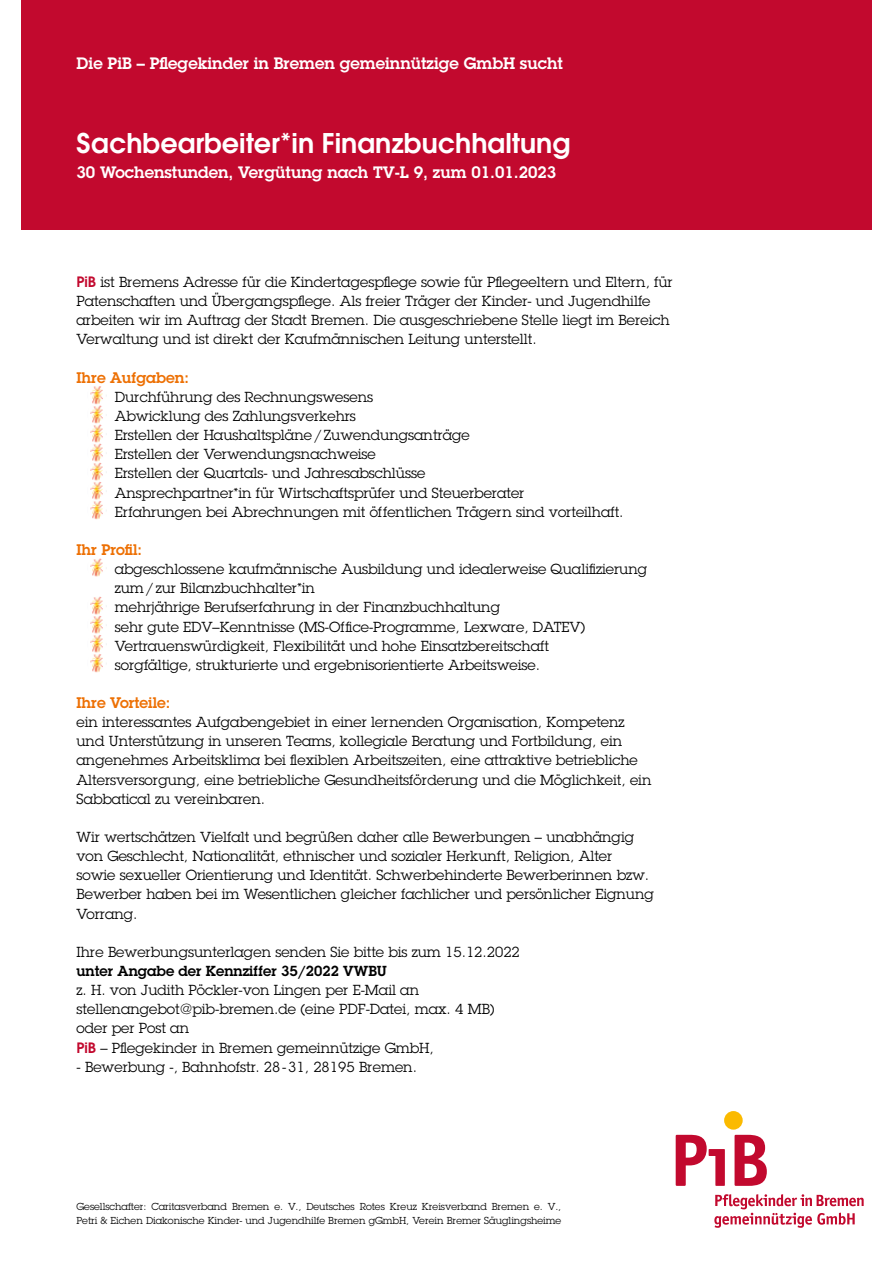
<style>
.page{position:relative;width:893px;height:1263px;background:#fff}
.page>*{position:absolute;margin:0;border:0;box-sizing:border-box;transform-origin:0 0}
.t1{font:600 27px "ITC Avant Garde Std";color:#fff}
.t2{font:600 16.2px "Lubalin Graph Std";color:#fff}
.t3{font:600 15px "Lubalin Graph Std";color:#ed7004}
.t4{font:14.25px/19.2px "Lubalin Graph Std";color:#000}
.t5{font:600 14.25px "Lubalin Graph Std";color:#000}
.t6{font:9.9px/13.5px "Lubalin Graph Std";color:#000}
.s1{font-family:"ITC Avant Garde Std";font-weight:600;color:#c2092e}
</style>
<div class="page">
<div style="left:21px;top:0;width:851px;height:230px;background:#c2092e"></div>
<svg style="left:714px;top:1194px;width:150px;height:34px"></svg>
<div style="left:724px;top:1111px;width:19px;height:18px;background:#fbba00;border-radius:50%"></div>
<svg style="left:676px;top:1135px;width:49px;height:51px"></svg>
<svg style="left:734px;top:1135px;width:33px;height:51px"></svg>
<img style="left:90px;top:386px;width:13px;height:133px">
<img style="left:90px;top:558px;width:13px;height:19px">
<img style="left:90px;top:596px;width:13px;height:76px">
<p class="t2" style="left:77px;top:53px;width:488px">Die PiB – Pflegekinder in Bremen gemeinnützige GmbH sucht</p>
<h1 class="t1" style="left:77px;top:126px;width:495px">Sachbearbeiter*in Finanzbuchhaltung</h1>
<p class="t2" style="left:77px;top:161px;width:481px">30 Wochenstunden, Vergütung nach TV-L 9, zum 01.01.2023</p>
<p class="t4" style="left:77px;top:272px;width:598px"><span class="s1">PiB</span> ist Bremens Adresse für die Kindertagespflege sowie für Pflegeeltern und Eltern, für Patenschaften und Übergangspflege. Als freier Träger der Kinder- und Jugendhilfe arbeiten wir im Auftrag der Stadt Bremen. Die ausgeschriebene Stelle liegt im Bereich Verwaltung und ist direkt der Kaufmännischen Leitung unterstellt.</p>
<p class="t3" style="left:77px;top:367px;width:114px">Ihre Aufgaben:</p>
<p class="t4" style="left:115px;top:387px;width:510px">Durchführung des Rechnungswesens<br>Abwicklung des Zahlungsverkehrs<br>Erstellen der Haushaltspläne/Zuwendungsanträge<br>Erstellen der Verwendungsnachweise<br>Erstellen der Quartals- und Jahresabschlüsse<br>Ansprechpartner*in für Wirtschaftsprüfer und Steuerberater<br>Erfahrungen bei Abrechnungen mit öffentlichen Trägern sind vorteilhaft.</p>
<p class="t3" style="left:77px;top:540px;width:67px">Ihr Profil:</p>
<p class="t4" style="left:115px;top:559px;width:534px">abgeschlossene kaufmännische Ausbildung und idealerweise Qualifizierung zum/zur Bilanzbuchhalter*in<br>mehrjährige Berufserfahrung in der Finanzbuchhaltung<br>sehr gute EDV–Kenntnisse (MS-Office-Programme, Lexware, DATEV)<br>Vertrauenswürdigkeit, Flexibilität und hohe Einsatzbereitschaft<br>sorgfältige, strukturierte und ergebnisorientierte Arbeitsweise.</p>
<p class="t3" style="left:77px;top:693px;width:95px">Ihre Vorteile:</p>
<p class="t4" style="left:77px;top:712px;width:576px">ein interessantes Aufgabengebiet in einer lernenden Organisation, Kompetenz und Unterstützung in unseren Teams, kollegiale Beratung und Fortbildung, ein angenehmes Arbeitsklima bei flexiblen Arbeitszeiten, eine attraktive betriebliche Altersversorgung, eine betriebliche Gesundheitsförderung und die Möglichkeit, ein Sabbatical zu vereinbaren.</p>
<p class="t4" style="left:77px;top:827px;width:579px">Wir wertschätzen Vielfalt und begrüßen daher alle Bewerbungen – unabhängig von Geschlecht, Nationalität, ethnischer und sozialer Herkunft, Religion, Alter sowie sexueller Orientierung und Identität. Schwerbehinderte Bewerberinnen bzw.<br>Bewerber haben bei im Wesentlichen gleicher fachlicher und persönlicher Eignung Vorrang.</p>
<p class="t4" style="left:77px;top:942px;width:445px">Ihre Bewerbungsunterlagen senden Sie bitte bis zum 15.12.2022</p>
<p class="t5" style="left:77px;top:961px;width:312px">unter Angabe der Kennziffer 35/2022 VWBU</p>
<p class="t4" style="left:77px;top:980px;width:420px">z. H. von Judith Pöckler-von Lingen per E-Mail an stellenangebot@pib-bremen.de (eine PDF-Datei, max. 4 MB) oder per Post an<br><span class="s1">PiB</span> – Pflegekinder in Bremen gemeinnützige GmbH,</p>
<p class="t4" style="left:77px;top:1057px;width:342px">- Bewerbung -, Bahnhofstr. 28-31, 28195 Bremen.</p>
<p class="t6" style="left:77px;top:1200px;width:486px">Gesellschafter: Caritasverband Bremen e. V., Deutsches Rotes Kreuz Kreisverband Bremen e. V.,<br>Petri &amp; Eichen Diakonische Kinder- und Jugendhilfe Bremen gGmbH, Verein Bremer Säuglingsheime</p>
</div>
